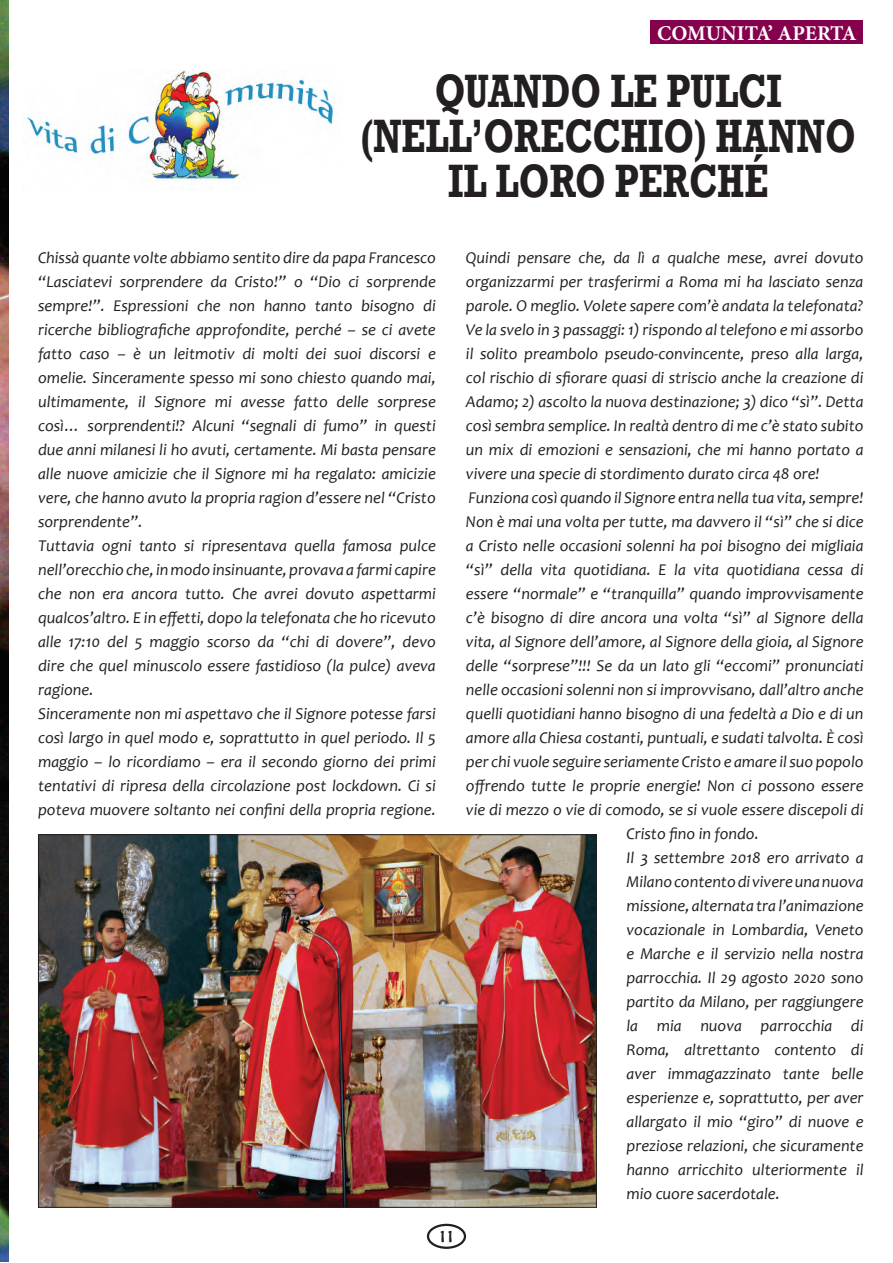
<style>
.page{position:relative;width:893px;height:1263px;background:#fff}
.page>*{position:absolute;margin:0;border:0;box-sizing:border-box;transform-origin:0 0}
.t1{font:700 48px/45px "Rockwell";color:#231f20;text-align:center;scale:.75 1}
.t2{font:700 21px "Minion Pro";color:#fff}
.t3{font:italic 16.5px/24px "Candara";color:#231f20}
.t4{font:13.5px "Hobo Std";color:#231f20}
</style>
<div class="page">
<div style="left:427px;top:1224px;width:39px;height:25px;border:2px solid #231f20;border-radius:50%"></div>
<img style="left:27px;top:70px;width:306px;height:110px">
<div style="left:651px;top:21px;width:212px;height:23px;background:#85004d"></div>
<img style="left:40px;top:836px;width:555px;height:370px">
<img style="left:0;top:0;width:9px;height:1262px">
<p class="t2" style="left:657px;top:18px;width:201px">COMUNITA’ APERTA</p>
<h1 class="t1" style="left:361px;top:68px;width:662px">QUANDO LE PULCI (NELL’ORECCHIO) HANNO<br>IL LORO PERCHÉ</h1>
<p class="t3" style="left:38px;top:245px;width:399px">Chissà quante volte abbiamo sentito dire da papa Francesco “Lasciatevi sorprendere da Cristo!” o “Dio ci sorprende sempre!”. Espressioni che non hanno tanto bisogno di ricerche bibliografiche approfondite, perché – se ci avete fatto caso – è un leitmotiv di molti dei suoi discorsi e omelie. Sinceramente spesso mi sono chiesto quando mai, ultimamente, il Signore mi avesse fatto delle sorprese così… sorprendenti!? Alcuni “segnali di fumo” in questi due anni milanesi li ho avuti, certamente. Mi basta pensare alle nuove amicizie che il Signore mi ha regalato: amicizie vere, che hanno avuto la propria ragion d’essere nel “Cristo sorprendente”.<br>Tuttavia ogni tanto si ripresentava quella famosa pulce nell’orecchio che, in modo insinuante, provava a farmi capire che non era ancora tutto. Che avrei dovuto aspettarmi qualcos’altro. E in effetti, dopo la telefonata che ho ricevuto alle 17:10 del 5 maggio scorso da “chi di dovere”, devo dire che quel minuscolo essere fastidioso (la pulce) aveva ragione.<br>Sinceramente non mi aspettavo che il Signore potesse farsi così largo in quel modo e, soprattutto in quel periodo. Il 5 maggio – lo ricordiamo – era il secondo giorno dei primi tentativi di ripresa della circolazione post lockdown. Ci si poteva muovere soltanto nei confini della propria regione.</p>
<p class="t3" style="left:466px;top:245px;width:399px">Quindi pensare che, da lì a qualche mese, avrei dovuto</p>
<p class="t3" style="left:466px;top:269px;width:399px">organizzarmi per trasferirmi a Roma mi ha lasciato senza</p>
<p class="t3" style="left:466px;top:293px;width:399px">parole. O meglio. Volete sapere com’è andata la telefonata?</p>
<p class="t3" style="left:466px;top:317px;width:399px">Ve la svelo in 3 passaggi: 1) rispondo al telefono e mi assorbo</p>
<p class="t3" style="left:466px;top:341px;width:399px">il solito preambolo pseudo-convincente, preso alla larga,</p>
<p class="t3" style="left:466px;top:366px;width:399px">col rischio di sfiorare quasi di striscio anche la creazione di</p>
<p class="t3" style="left:466px;top:390px;width:399px">Adamo; 2) ascolto la nuova destinazione; 3) dico “sì”. Detta</p>
<p class="t3" style="left:466px;top:414px;width:399px">così sembra semplice. In realtà dentro di me c’è stato subito</p>
<p class="t3" style="left:466px;top:438px;width:399px">un mix di emozioni e sensazioni, che mi hanno portato a</p>
<p class="t3" style="left:466px;top:462px;width:355px">vivere una specie di stordimento durato circa 48 ore!</p>
<p class="t3" style="left:469px;top:486px;width:397px">Funziona così quando il Signore entra nella tua vita, sempre!</p>
<p class="t3" style="left:466px;top:510px;width:399px">Non è mai una volta per tutte, ma davvero il “sì” che si dice</p>
<p class="t3" style="left:466px;top:534px;width:399px">a Cristo nelle occasioni solenni ha poi bisogno dei migliaia</p>
<p class="t3" style="left:466px;top:558px;width:399px">“sì” della vita quotidiana. E la vita quotidiana cessa di</p>
<p class="t3" style="left:466px;top:582px;width:399px">essere “normale” e “tranquilla” quando improvvisamente</p>
<p class="t3" style="left:466px;top:606px;width:399px">c’è bisogno di dire ancora una volta “sì” al Signore della</p>
<p class="t3" style="left:466px;top:630px;width:399px">vita, al Signore dell’amore, al Signore della gioia, al Signore</p>
<p class="t3" style="left:466px;top:654px;width:399px">delle “sorprese”!!! Se da un lato gli “eccomi” pronunciati</p>
<p class="t3" style="left:466px;top:678px;width:399px">nelle occasioni solenni non si improvvisano, dall’altro anche</p>
<p class="t3" style="left:466px;top:702px;width:399px">quelli quotidiani hanno bisogno di una fedeltà a Dio e di un</p>
<p class="t3" style="left:466px;top:726px;width:399px">amore alla Chiesa costanti, puntuali, e sudati talvolta. È così</p>
<p class="t3" style="left:466px;top:750px;width:399px">per chi vuole seguire seriamente Cristo e amare il suo popolo</p>
<p class="t3" style="left:466px;top:774px;width:399px">offrendo tutte le proprie energie! Non ci possono essere</p>
<p class="t3" style="left:466px;top:798px;width:399px">vie di mezzo o vie di comodo, se si vuole essere discepoli di</p>
<p class="t3" style="left:626px;top:822px;width:134px">Cristo fino in fondo.</p>
<p class="t3" style="left:626px;top:846px;width:239px">Il 3 settembre 2018 ero arrivato a</p>
<p class="t3" style="left:626px;top:870px;width:239px">Milano contento di vivere una nuova</p>
<p class="t3" style="left:626px;top:894px;width:239px">missione, alternata tra l’animazione</p>
<p class="t3" style="left:626px;top:918px;width:239px">vocazionale in Lombardia, Veneto</p>
<p class="t3" style="left:626px;top:942px;width:239px">e Marche e il servizio nella nostra</p>
<p class="t3" style="left:626px;top:966px;width:239px">parrocchia. Il 29 agosto 2020 sono</p>
<p class="t3" style="left:626px;top:990px;width:239px">partito da Milano, per raggiungere</p>
<p class="t3" style="left:626px;top:1014px;width:239px">la mia nuova parrocchia di</p>
<p class="t3" style="left:626px;top:1038px;width:239px">Roma, altrettanto contento di</p>
<p class="t3" style="left:626px;top:1062px;width:239px">aver immagazzinato tante belle</p>
<p class="t3" style="left:626px;top:1086px;width:239px">esperienze e, soprattutto, per aver</p>
<p class="t3" style="left:626px;top:1110px;width:239px">allargato il mio “giro” di nuove e</p>
<p class="t3" style="left:626px;top:1134px;width:239px">preziose relazioni, che sicuramente</p>
<p class="t3" style="left:626px;top:1158px;width:239px">hanno arricchito ulteriormente il</p>
<p class="t3" style="left:626px;top:1182px;width:155px">mio cuore sacerdotale.</p>
<p class="t4" style="left:439px;top:1227px;width:17px">11</p>
</div>
